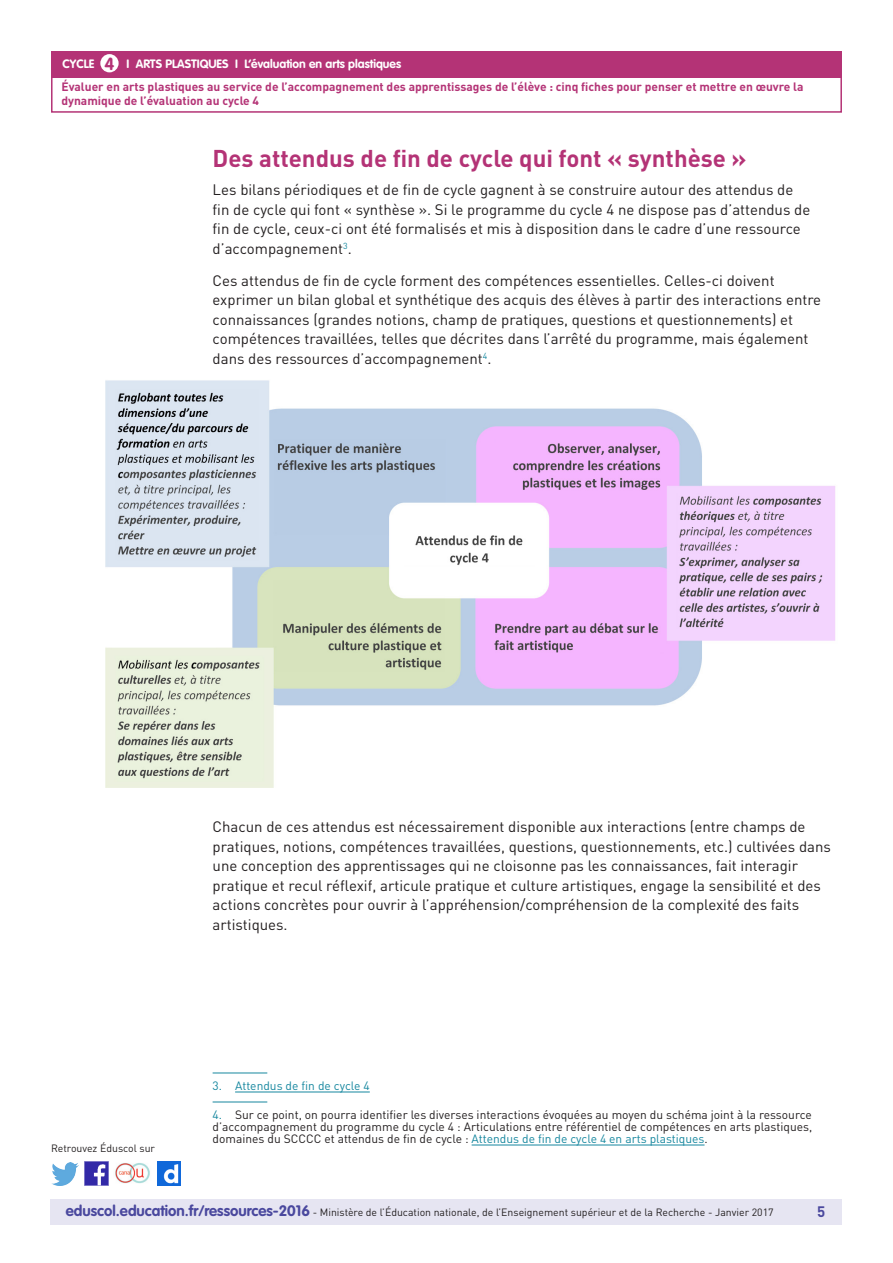
<style>
.page{position:relative;width:893px;height:1263px;background:#fff}
.page>*{position:absolute;margin:0;border:0;box-sizing:border-box;transform-origin:0 0}
._03_Titre_de_niveau{font:700 24px "DIN Pro";color:#b43376}
.t1{font:700 17.25px "VAG Rounded Std";color:#b43376}
._06_Texte_courant{font:15px/19.5px "DIN Pro";color:#231f20}
.t2{font:700 15px "DIN Pro";color:#4a489e}
._13_Note_bas_de_page{font:12px/12px "DIN Pro";color:#231f20;text-align:justify}
.t3{font:700 12px/14.4px "DIN Pro";color:#b43376}
.t4{font:700 12px "VAG Rounded Std";color:#fff}
._13_Note_bas_de_page-2{font:12px "DIN Pro";color:#16879f}
.t5{font:10.5px "DIN Pro";color:#231f20}
.s1{color:#16879f}
.s2{font-family:"VAG Rounded Std";font-weight:700;font-size:15px;color:#4a489e}
</style>
<div class="page">
<div style="left:50px;top:1199px;width:791px;height:26px;background:#e6e5f2"></div>
<img style="left:85px;top:1162px;width:23px;height:23px">
<img style="left:51px;top:1163px;width:28px;height:22px">
<img style="left:158px;top:1162px;width:22px;height:23px">
<img style="left:115px;top:1163px;width:35px;height:21px">
<div style="left:51px;top:51px;width:791px;height:27px;background:#b43376"></div>
<div style="left:100px;top:54px;width:19px;height:18px;background:#fff;border-radius:50%"></div>
<div style="left:51px;top:75px;width:791px;height:38px;border:2px solid #b43376"></div>
<hr style="left:213px;top:1072px;width:54px;height:1px;background:#16879f">
<hr style="left:235px;top:1092px;width:135px;height:1px;background:#16879f">
<hr style="left:213px;top:1101px;width:54px;height:1px;background:#16879f">
<hr style="left:472px;top:1145px;width:232px;height:1px;background:#16879f">
<img style="left:105px;top:380px;width:731px;height:408px">
<p class="t1" style="left:105px;top:53px;width:11px">4</p>
<p class="t4" style="left:244px;top:57px;width:158px">L’évaluation en arts plastiques</p>
<p class="t3" style="left:61px;top:79px;width:744px">Évaluer en arts plastiques au service de l’accompagnement des apprentissages de l’élève : cinq fiches pour penser et mettre en œuvre la dynamique de l’évaluation au cycle 4</p>
<p class="t4" style="left:63px;top:57px;width:33px">CYCLE</p>
<p class="t4" style="left:127px;top:57px;width:113px">I ARTS PLASTIQUES I</p>
<p class="_03_Titre_de_niveau" style="left:213px;top:143px;width:535px">Des attendus de fin de cycle qui font « synthèse »</p>
<p class="_06_Texte_courant" style="left:213px;top:180px;width:599px">Les bilans périodiques et de fin de cycle gagnent à se construire autour des attendus de fin de cycle qui font « synthèse ». Si le programme du cycle 4 ne dispose pas d’attendus de fin de cycle, ceux-ci ont été formalisés et mis à disposition dans le cadre d’une ressource d’accompagnement<sup>3</sup>.</p>
<p class="_06_Texte_courant" style="left:213px;top:270px;width:610px">Ces attendus de fin de cycle forment des compétences essentielles. Celles-ci doivent exprimer un bilan global et synthétique des acquis des élèves à partir des interactions entre connaissances (grandes notions, champ de pratiques, questions et questionnements) et compétences travaillées, telles que décrites dans l’arrêté du programme, mais également dans des ressources d’accompagnement<sup>4</sup>.</p>
<p class="_06_Texte_courant" style="left:213px;top:816px;width:620px">Chacun de ces attendus est nécessairement disponible aux interactions (entre champs de pratiques, notions, compétences travaillées, questions, questionnements, etc.) cultivées dans une conception des apprentissages qui ne cloisonne pas les connaissances, fait interagir pratique et recul réflexif, articule pratique et culture artistiques, engage la sensibilité et des actions concrètes pour ouvrir à l’appréhension/compréhension de la complexité des faits artistiques.</p>
<p class="t5" style="left:51px;top:1141px;width:106px">Retrouvez Éduscol sur</p>
<p class="_13_Note_bas_de_page-2" style="left:213px;top:1078px;width:159px">3. Attendus de fin de cycle 4</p>
<p class="_13_Note_bas_de_page" style="left:213px;top:1109px;width:601px"><span class="s1">4.</span> Sur ce point, on pourra identifier les diverses interactions évoquées au moyen du schéma joint à la ressource d’accompagnement du programme du cycle 4 : Articulations entre référentiel de compétences en arts plastiques, domaines du SCCCC et attendus de fin de cycle : <span class="s1">Attendus de fin de cycle 4 en arts plastiques</span>.</p>
<p class="t5" style="left:66px;top:1205px;width:709px"><span class="s2">eduscol.education.fr/ressources-2016</span> - Ministère de l’Éducation nationale, de l’Enseignement supérieur et de la Recherche - Janvier 2017</p>
<p class="t2" style="left:817px;top:1201px;width:10px">5</p>
</div>
